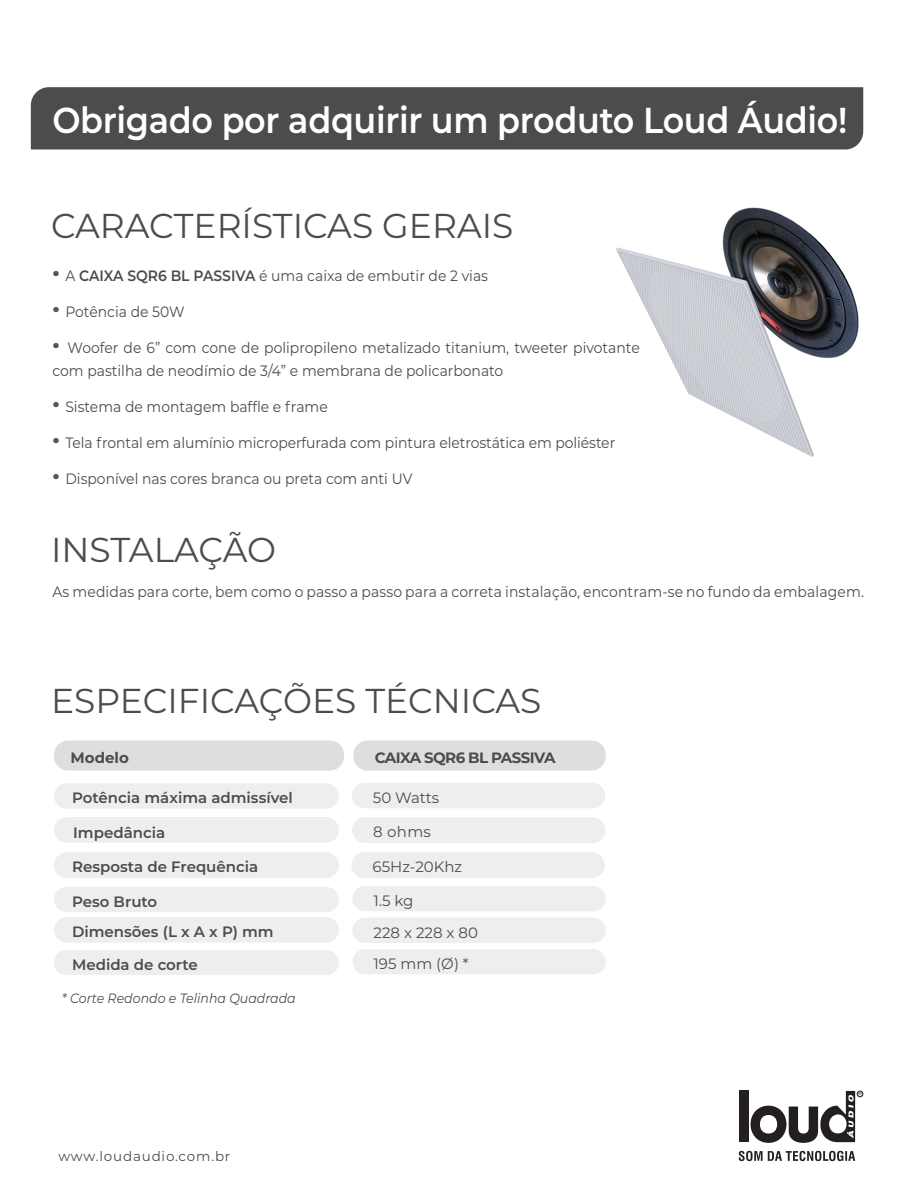
<style>
.page{position:relative;width:918px;height:1191px;background:#fff}
.page>*{position:absolute;margin:0;border:0;box-sizing:border-box;transform-origin:0 0}
.t1{font:600 36px "Montserrat";letter-spacing:-.01em;color:#fff;scale:.93 1}
.t2{font:34.5px "Montserrat";color:#4b4c4d}
.t3{font:15px/22.5px "Montserrat";color:#4b4c4d;scale:.93 1}
.t4{font:600 15px "Montserrat";color:#4b4c4d}
.t5{font:15px "Montserrat";color:#4b4c4d}
.t6{font:700 15px "Montserrat";letter-spacing:-.04em;color:#4b4c4d}
.t7{font:italic 13.5px "Montserrat";color:#4b4c4d;scale:.93 1}
.t8{font:13.5px "Montserrat";letter-spacing:.06em;color:#4b4c4d}
.s1{font-family:"Wigrum";font-weight:700;font-size:22.5px;color:#545557}
.s2{font-weight:600}
</style>
<div class="page">
<div style="left:739px;top:1091px;width:9px;height:51px;background:#231f20"></div>
<svg style="left:739px;top:1150px;width:116px;height:11px"></svg>
<div style="left:857px;top:1090px;width:6px;height:7px;border:1px solid #231f20;border-radius:50%"></div>
<svg style="left:751px;top:1091px;width:111px;height:51px"></svg>
<div style="left:31px;top:87px;width:832px;height:62px;background:#4b4c4d"></div>
<div style="left:351px;top:852px;width:254px;height:26px;background:#eeeeef;border-radius:13px"></div>
<div style="left:54px;top:852px;width:285px;height:26px;background:#eeeeef;border-radius:13px"></div>
<div style="left:54px;top:783px;width:285px;height:25px;background:#eeeeef;border-radius:13px"></div>
<div style="left:54px;top:817px;width:285px;height:26px;background:#eeeeef;border-radius:13px"></div>
<div style="left:54px;top:917px;width:285px;height:25px;background:#eeeeef;border-radius:13px"></div>
<div style="left:54px;top:887px;width:285px;height:25px;background:#eeeeef;border-radius:13px"></div>
<div style="left:352px;top:783px;width:253px;height:25px;background:#eeeeef;border-radius:13px"></div>
<div style="left:352px;top:817px;width:253px;height:26px;background:#eeeeef;border-radius:13px"></div>
<div style="left:352px;top:917px;width:254px;height:26px;background:#eeeeef;border-radius:13px"></div>
<div style="left:352px;top:886px;width:254px;height:25px;background:#eeeeef;border-radius:13px"></div>
<div style="left:54px;top:950px;width:285px;height:25px;background:#eeeeef;border-radius:13px"></div>
<div style="left:352px;top:949px;width:254px;height:25px;background:#eeeeef;border-radius:13px"></div>
<div style="left:354px;top:740px;width:252px;height:30px;background:#dddee0;border-radius:14px"></div>
<div style="left:54px;top:740px;width:290px;height:30px;background:#dddee0;border-radius:14px"></div>
<img style="left:616px;top:207px;width:243px;height:250px">
<h1 class="t1" style="left:52px;top:95px;width:856px">Obrigado por adquirir um produto Loud Áudio!</h1>
<h2 class="t2" style="left:51px;top:202px;width:464px">CARACTERÍSTICAS GERAIS</h2>
<p class="t3" style="left:52px;top:264px;width:470px"><span class="s1">•</span> A <span class="s2">CAIXA SQR6 BL PASSIVA</span> é uma caixa de embutir de 2 vias</p>
<p class="t3" style="left:52px;top:300px;width:144px"><span class="s1">•</span> Potência de 50W</p>
<p class="t3" style="left:52px;top:336px;width:633px"><span class="s1">•</span> Woofer de 6” com cone de polipropileno metalizado titanium, tweeter pivotante com pastilha de neodímio de 3/4” e membrana de policarbonato</p>
<p class="t3" style="left:52px;top:394px;width:298px"><span class="s1">•</span> Sistema de montagem baffle e frame</p>
<p class="t3" style="left:52px;top:430px;width:607px"><span class="s1">•</span> Tela frontal em alumínio microperfurada com pintura eletrostática em poliéster</p>
<p class="t3" style="left:52px;top:466px;width:389px"><span class="s1">•</span> Disponível nas cores branca ou preta com anti UV</p>
<h2 class="t2" style="left:51px;top:526px;width:226px">INSTALAÇÃO</h2>
<p class="t3" style="left:52px;top:580px;width:874px">As medidas para corte, bem como o passo a passo para a correta instalação, encontram-se no fundo da embalagem.</p>
<h2 class="t2" style="left:51px;top:676px;width:492px">ESPECIFICAÇÕES TÉCNICAS</h2>
<p class="t6" style="left:71px;top:746px;width:60px">Modelo</p>
<p class="t6" style="left:375px;top:746px;width:182px">CAIXA SQR6 BL PASSIVA</p>
<p class="t4" style="left:72px;top:787px;width:222px">Potência máxima admissível</p>
<p class="t4" style="left:73px;top:822px;width:94px">Impedância</p>
<p class="t5" style="left:373px;top:787px;width:68px">50 Watts</p>
<p class="t5" style="left:373px;top:821px;width:59px">8 ohms</p>
<p class="t4" style="left:72px;top:856px;width:188px">Resposta de Frequência</p>
<p class="t5" style="left:373px;top:857px;width:91px">65Hz-20Khz</p>
<p class="t4" style="left:72px;top:890px;width:87px">Peso Bruto</p>
<p class="t4" style="left:72px;top:921px;width:203px">Dimensões (L x A x P) mm</p>
<p class="t5" style="left:374px;top:890px;width:42px">1.5 kg</p>
<p class="t5" style="left:374px;top:922px;width:106px">228 x 228 x 80</p>
<p class="t4" style="left:72px;top:953px;width:127px">Medida de corte</p>
<p class="t5" style="left:374px;top:953px;width:97px">195 mm (Ø) *</p>
<p class="t7" style="left:62px;top:988px;width:253px">* Corte Redondo e Telinha Quadrada</p>
<p class="t8" style="left:58px;top:1146px;width:174px">www.loudaudio.com.br</p>
</div>
